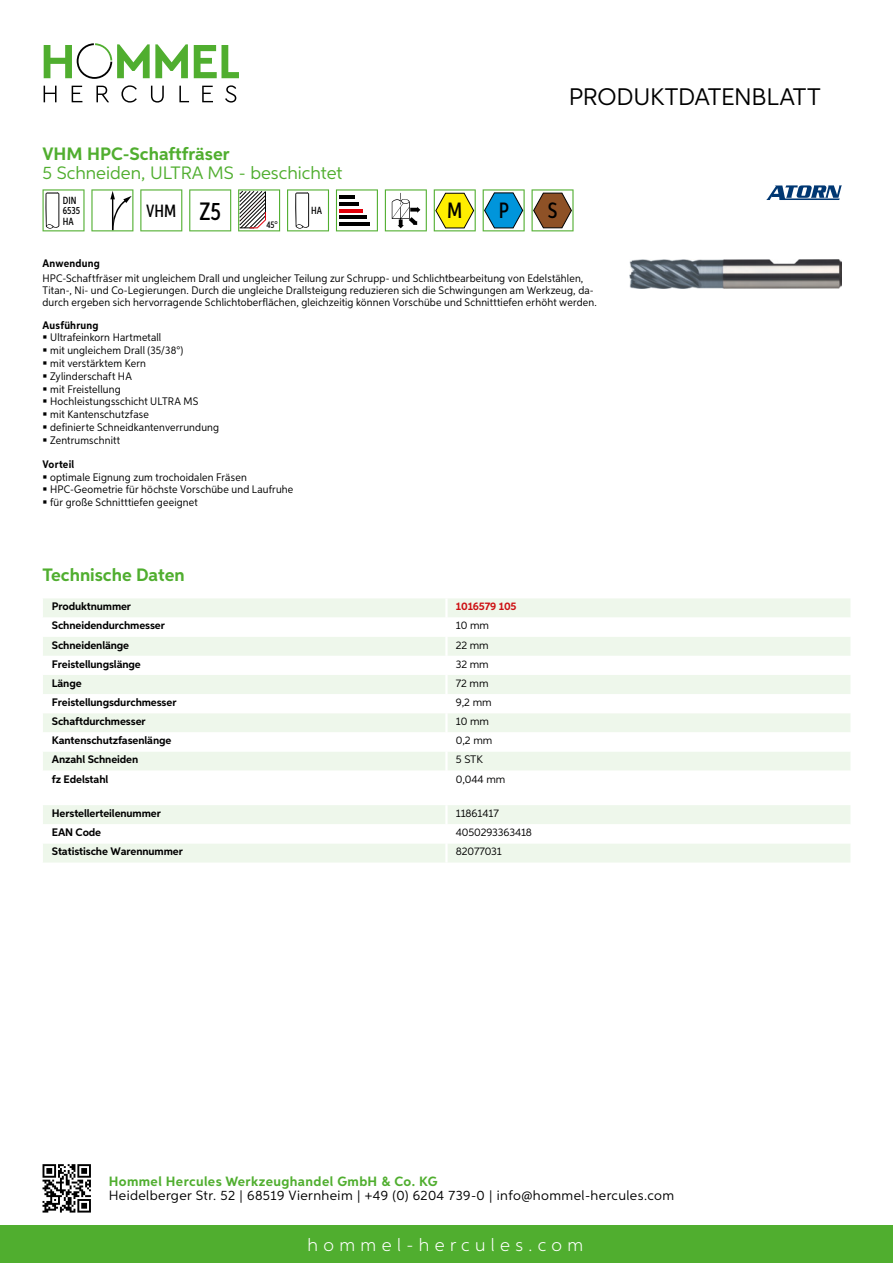
<style>
.page{position:relative;width:893px;height:1263px;background:#fff}
.page>*{position:absolute;margin:0;border:0;box-sizing:border-box;transform-origin:0 0}
.t1{font:24px "Aspira";letter-spacing:-.01em;color:#000}
.t2{font:500 22.2px "Aspira XX Nar";color:#000}
.t3{font:700 18px "Aspira";color:#50ae2f}
.t4{font:18px "Aspira";color:#50ae2f}
.t5{font:300 18px "Aspira";letter-spacing:.3em;color:#fff}
.t6{font:500 17.85px "Aspira XX Nar";color:#000}
.t7{font:13.5px "Aspira";letter-spacing:.03em;color:#000}
.t8{font:700 13.5px "Aspira";letter-spacing:.03em;color:#50ae2f}
.t9{font:10.95px/12.8px "Aspira Nar";letter-spacing:.015em;color:#000}
.t10{font:700 10.95px "Aspira";letter-spacing:-.01em;color:#000}
.t11{font:10.95px "Aspira";letter-spacing:-.01em;color:#000}
.t12{font:700 10.95px "Aspira Nar";letter-spacing:.02em;color:#000}
.t13{font:700 10.95px "Aspira";letter-spacing:-.01em;color:#cd1013}
.t14{font:500 10.35px/10.4px "Aspira XX Nar";color:#000}
.t15{font:500 9.6px "Aspira XX Nar";color:#000}
.s1{font-size:25.2px}
</style>
<div class="page">
<div style="left:0;top:1226px;width:893px;height:37px;background:#50ae2f"></div>
<svg style="left:43px;top:1164px;width:48px;height:48px"></svg>
<svg style="left:194px;top:45px;width:45px;height:33px"></svg>
<svg style="left:44px;top:43px;width:144px;height:36px"></svg>
<svg style="left:44px;top:86px;width:13px;height:16px"></svg>
<svg style="left:72px;top:86px;width:10px;height:16px"></svg>
<svg style="left:96px;top:86px;width:13px;height:16px"></svg>
<svg style="left:121px;top:85px;width:16px;height:18px"></svg>
<svg style="left:151px;top:86px;width:13px;height:17px"></svg>
<svg style="left:179px;top:86px;width:10px;height:16px"></svg>
<svg style="left:202px;top:86px;width:11px;height:16px"></svg>
<svg style="left:225px;top:85px;width:11px;height:18px"></svg>
<div style="left:43px;top:598px;width:807px;height:19px;background:#eef7eb"></div>
<svg style="left:43px;top:637px;width:807px;height:133px;fill:#eef7eb"></svg>
<hr style="left:445px;top:598px;width:3px;height:19px;background:#fff">
<hr style="left:445px;top:637px;width:3px;height:19px;background:#fff">
<hr style="left:445px;top:656px;width:3px;height:19px;background:#fff">
<hr style="left:445px;top:675px;width:3px;height:19px;background:#fff">
<hr style="left:445px;top:694px;width:3px;height:19px;background:#fff">
<hr style="left:445px;top:713px;width:3px;height:19px;background:#fff">
<hr style="left:445px;top:732px;width:3px;height:19px;background:#fff">
<hr style="left:445px;top:751px;width:3px;height:20px;background:#fff">
<svg style="left:43px;top:805px;width:807px;height:57px"></svg>
<hr style="left:445px;top:843px;width:3px;height:19px;background:#fff">
<svg style="left:43px;top:189px;width:42px;height:42px"></svg>
<svg style="left:91px;top:189px;width:42px;height:42px"></svg>
<svg style="left:140px;top:189px;width:42px;height:42px"></svg>
<svg style="left:189px;top:189px;width:42px;height:42px"></svg>
<svg style="left:238px;top:189px;width:42px;height:42px"></svg>
<svg style="left:287px;top:189px;width:42px;height:42px"></svg>
<svg style="left:336px;top:189px;width:42px;height:42px"></svg>
<hr style="left:339px;top:196px;width:16px;height:3px;background:#000">
<hr style="left:339px;top:202px;width:20px;height:4px;background:#000">
<hr style="left:339px;top:209px;width:23px;height:3px;background:#e3000b">
<hr style="left:339px;top:216px;width:27px;height:3px;background:#000">
<hr style="left:339px;top:222px;width:31px;height:4px;background:#000">
<svg style="left:385px;top:189px;width:42px;height:42px"></svg>
<svg style="left:434px;top:189px;width:42px;height:42px"></svg>
<svg style="left:483px;top:189px;width:42px;height:42px"></svg>
<svg style="left:532px;top:189px;width:42px;height:42px"></svg>
<img style="left:629px;top:259px;width:213px;height:29px">
<svg style="left:766px;top:185px;width:76px;height:15px"></svg>
<h1 class="t1" style="left:569px;top:82px;width:253px">Produktdatenblatt</h1>
<h3 class="t3" style="left:43px;top:142px;width:189px">VHM HPC-Schaftfräser</h3>
<h3 class="t4" style="left:43px;top:162px;width:119px">5 Schneiden, ULTRA</h3>
<h3 class="t4" style="left:208px;top:162px;width:136px">MS - beschichtet</h3>
<p class="t14" style="left:63px;top:195px;width:19px">DIN<br>6535<br>HA</p>
<h3 class="t6" style="left:146px;top:200px;width:76px">VHM <span class="s1">Z5</span></h3>
<p class="t15" style="left:267px;top:219px;width:13px">45°</p>
<p class="t14" style="left:311px;top:205px;width:12px">HA</p>
<h2 class="t2" style="left:447px;top:197px;width:17px">M</h2>
<h2 class="t2" style="left:499px;top:197px;width:12px">P</h2>
<h2 class="t2" style="left:548px;top:197px;width:11px">S</h2>
<p class="t12" style="left:43px;top:257px;width:59px">Anwendung</p>
<p class="t9" style="left:43px;top:273px;width:556px;line-height:12px">HPC-Schaftfräser mit ungleichem Drall und ungleicher Teilung zur Schrupp- und Schlichtbearbeitung von Edelstählen,<br>Titan-, Ni- und Co-Legierungen. Durch die ungleiche Drallsteigung reduzieren sich die Schwingungen am Werkzeug, da&shy;durch ergeben sich hervorragende Schlichtoberflächen, gleichzeitig können Vorschübe und Schnitttiefen erhöht werden.</p>
<p class="t12" style="left:43px;top:318px;width:58px">Ausführung</p>
<p class="t9" style="left:50px;top:331px;width:170px">Ultrafeinkorn Hartmetall<br>mit ungleichem Drall (35/38°)<br>mit verstärktem Kern<br>Zylinderschaft HA<br>mit Freistellung<br>Hochleistungsschicht ULTRA MS<br>mit Kantenschutzfase<br>definierte Schneidkantenverrundung<br>Zentrumschnitt</p>
<p class="t12" style="left:43px;top:457px;width:33px">Vorteil</p>
<p class="t9" style="left:50px;top:470px;width:245px">optimale Eignung zum trochoidalen Fräsen<br>HPC-Geometrie für höchste Vorschübe und Laufruhe für große Schnitttiefen geeignet</p>
<h3 class="t3" style="left:43px;top:564px;width:144px">Technische Daten</h3>
<p class="t10" style="left:52px;top:600px;width:81px">Produktnummer</p>
<p class="t13" style="left:456px;top:600px;width:62px">1016579 105</p>
<p class="t10" style="left:52px;top:619px;width:115px">Schneidendurchmesser</p>
<p class="t11" style="left:456px;top:619px;width:35px">10 mm</p>
<p class="t10" style="left:52px;top:638px;width:79px">Schneidenlänge</p>
<p class="t11" style="left:456px;top:638px;width:34px">22 mm</p>
<p class="t10" style="left:52px;top:657px;width:90px">Freistellungslänge</p>
<p class="t11" style="left:456px;top:657px;width:34px">32 mm</p>
<p class="t10" style="left:52px;top:676px;width:31px">Länge</p>
<p class="t11" style="left:456px;top:676px;width:34px">72 mm</p>
<p class="t10" style="left:52px;top:695px;width:126px">Freistellungsdurchmesser</p>
<p class="t11" style="left:456px;top:696px;width:37px">9,2 mm</p>
<p class="t10" style="left:52px;top:715px;width:95px">Schaftdurchmesser</p>
<p class="t11" style="left:456px;top:715px;width:35px">10 mm</p>
<p class="t10" style="left:52px;top:734px;width:121px">Kantenschutzfasenlänge</p>
<p class="t11" style="left:456px;top:734px;width:38px">0,2 mm</p>
<p class="t10" style="left:52px;top:753px;width:88px">Anzahl Schneiden</p>
<p class="t11" style="left:456px;top:753px;width:22px">5 STK</p>
<p class="t10" style="left:52px;top:772px;width:58px">fz Edelstahl</p>
<p class="t11" style="left:456px;top:772px;width:51px">0,044 mm</p>
<p class="t10" style="left:52px;top:807px;width:111px">Herstellerteilenummer</p>
<p class="t11" style="left:456px;top:807px;width:45px">11861417</p>
<p class="t10" style="left:52px;top:826px;width:51px">EAN Code</p>
<p class="t11" style="left:456px;top:826px;width:78px">4050293363418</p>
<p class="t10" style="left:52px;top:845px;width:132px">Statistische Warennummer</p>
<p class="t11" style="left:456px;top:845px;width:48px">82077031</p>
<p class="t8" style="left:109px;top:1172px;width:330px">Hommel Hercules Werkzeughandel GmbH &amp; Co. KG</p>
<p class="t7" style="left:109px;top:1187px;width:567px">Heidelberger Str. 52 | 68519 Viernheim | +49 (0) 6204 739-0 | info@hommel-hercules.com</p>
<h3 class="t5" style="left:307px;top:1234px;width:277px">hommel-hercules.com</h3>
</div>
